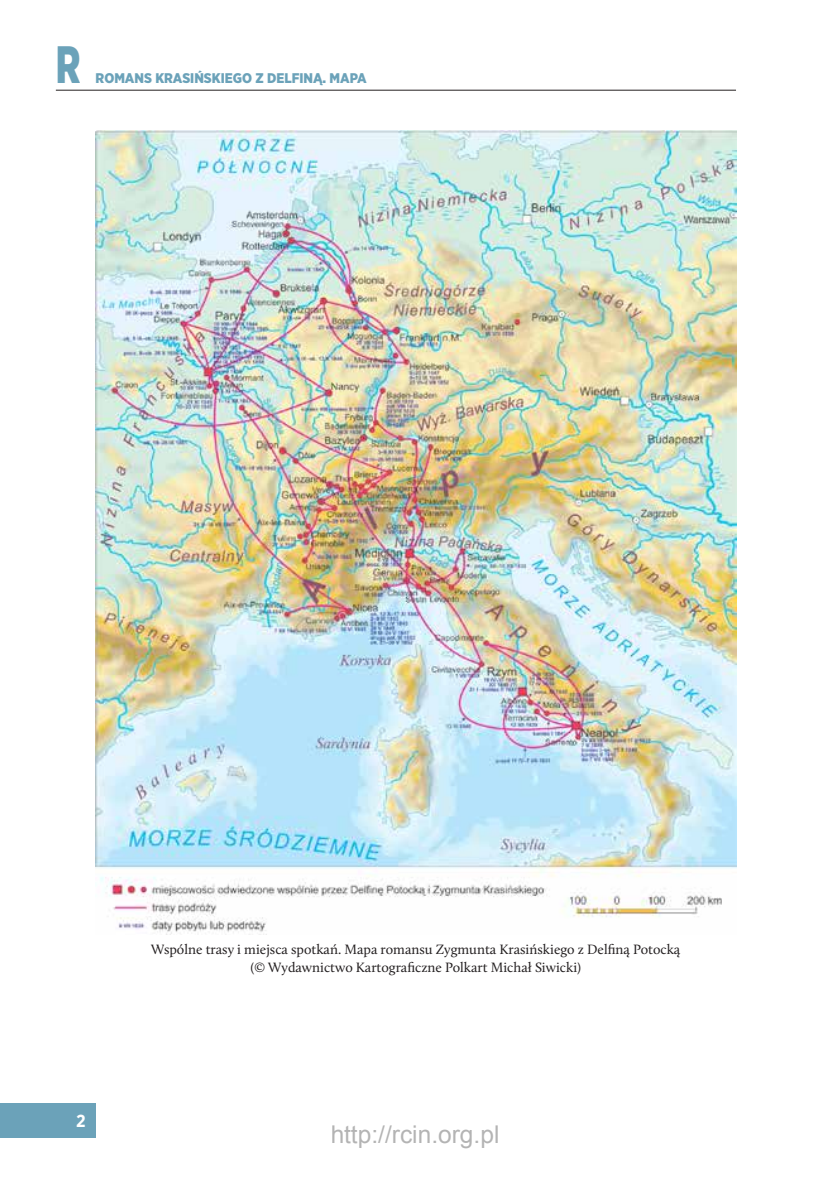
<style>
.page{position:relative;width:830px;height:1178px;background:#fff}
.page>*{position:absolute;margin:0;border:0;box-sizing:border-box;transform-origin:0 0}
.t1{font:900 52.5px "Gotham Narrow";color:#6ba2b9;scale:.75 1}
.t2{font:24.5px "Arial";color:rgb(0 0 0/.3)}
.t3{font:700 17.5px "Gotham Narrow";color:#fff}
.t4{font:14px/17.5px "Calluna";color:#231f20;text-align:center}
.t5{font:900 14px "Gotham Narrow";color:#6ba2b9}
</style>
<div class="page">
<hr style="left:56px;top:90px;width:679px;height:1px;background:#231f20">
<div style="left:0;top:1103px;width:95px;height:34px;background:#6ba2b9"></div>
<img style="left:95px;top:130px;width:640px;height:804px">
<h1 class="t1" style="left:56px;top:30px;width:34px">R</h1>
<p class="t5" style="left:95px;top:69px;width:272px">ROMANS KRASIŃSKIEGO Z DELFINĄ. MAPA</p>
<p class="t3" style="left:76px;top:1109px;width:11px">2</p>
<p class="t4" style="left:151px;top:940px;width:530px">Wspólne trasy i miejsca spotkań. Mapa romansu Zygmunta Krasińskiego z Delfiną Potocką (© Wydawnictwo Kartograficzne Polkart Michał Siwicki)</p>
<h2 class="t2" style="left:330px;top:1118px;width:170px">http://rcin.org.pl</h2>
</div>
